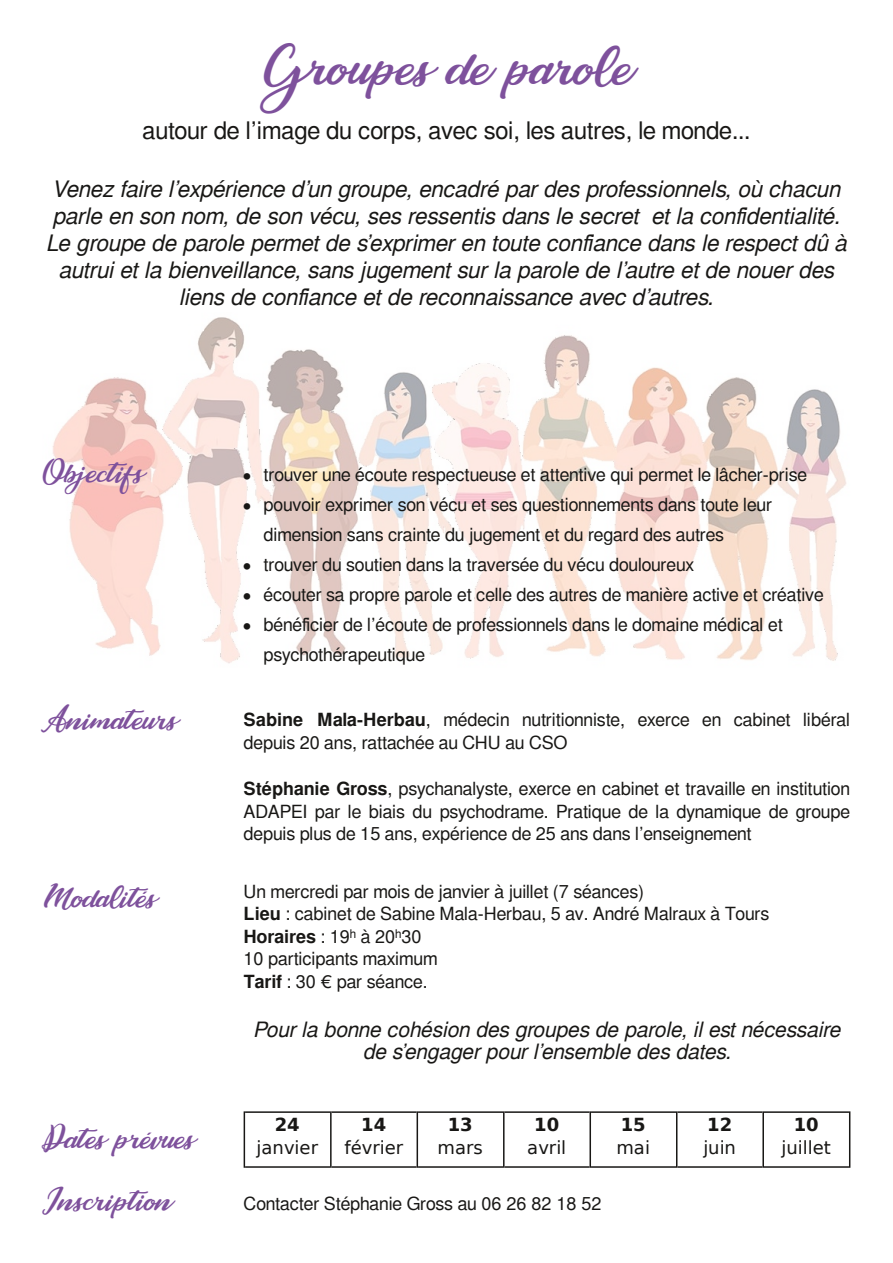
<style>
.page{position:relative;width:893px;height:1263px;background:#fff}
.page>*{position:absolute;margin:0;border:0;box-sizing:border-box;transform-origin:0 0}
.t1{font:34.5px "Cassandra Personal Use";color:#7e519c}
.t2{font:24px "Free Sans";letter-spacing:-.01em;color:#181715}
.t3{font:italic 22.5px/27px "Free Sans";letter-spacing:-.005em;color:#181715;text-align:center}
.t4{font:italic 21px/22.5px "Free Sans";letter-spacing:-.005em;color:#181715;text-align:center}
.t5{font:19.5px "Cassandra Personal Use";color:#7e519c}
.t6{font:18px/22.5px "Free Sans";letter-spacing:-.01em;color:#181715}
.t7{font:18px "DejaVu Sans";color:#181715}
.t8{font:700 18px "DejaVu Sans";letter-spacing:-.005em;color:#181715}
.s1{font-weight:700}
</style>
<div class="page">
<img style="left:52px;top:317px;width:795px;height:346px">
<hr style="left:330px;top:1111px;width:2px;height:57px;background:#181715">
<hr style="left:244px;top:1111px;width:1px;height:57px;background:#181715">
<hr style="left:417px;top:1111px;width:1px;height:57px;background:#181715">
<hr style="left:503px;top:1111px;width:2px;height:57px;background:#181715">
<hr style="left:589px;top:1111px;width:2px;height:57px;background:#181715">
<hr style="left:676px;top:1111px;width:1px;height:57px;background:#181715">
<hr style="left:762px;top:1111px;width:2px;height:57px;background:#181715">
<hr style="left:849px;top:1111px;width:1px;height:57px;background:#181715">
<hr style="left:245px;top:1166px;width:85px;height:2px;background:#181715">
<hr style="left:245px;top:1111px;width:85px;height:2px;background:#181715">
<hr style="left:332px;top:1166px;width:85px;height:2px;background:#181715">
<hr style="left:332px;top:1111px;width:85px;height:2px;background:#181715">
<hr style="left:418px;top:1166px;width:85px;height:2px;background:#181715">
<hr style="left:418px;top:1111px;width:85px;height:2px;background:#181715">
<hr style="left:505px;top:1166px;width:84px;height:2px;background:#181715">
<hr style="left:505px;top:1111px;width:84px;height:2px;background:#181715">
<hr style="left:591px;top:1166px;width:85px;height:2px;background:#181715">
<hr style="left:591px;top:1111px;width:85px;height:2px;background:#181715">
<hr style="left:677px;top:1166px;width:85px;height:2px;background:#181715">
<hr style="left:677px;top:1111px;width:85px;height:2px;background:#181715">
<hr style="left:764px;top:1166px;width:85px;height:2px;background:#181715">
<hr style="left:764px;top:1111px;width:85px;height:2px;background:#181715">
<h1 class="t1" style="left:262px;top:58px;width:370px">Groupes de parole</h1>
<h2 class="t2" style="left:142px;top:119px;width:609px">autour de l’image du corps, avec soi, les autres, le monde...</h2>
<p class="t3" style="left:46px;top:177px;width:802px">Venez faire l’expérience d’un groupe, encadré par des professionnels, où chacun parle en son nom, de son vécu, ses ressentis dans le secret et la confidentialité.<br>Le groupe de parole permet de s’exprimer en toute confiance dans le respect dû à autrui et la bienveillance, sans jugement sur la parole de l’autre et de nouer des liens de confiance et de reconnaissance avec d’autres.</p>
<p class="t5" style="left:43px;top:467px;width:101px">Objectifs</p>
<p class="t5" style="left:43px;top:714px;width:135px">Animateurs</p>
<p class="t5" style="left:44px;top:893px;width:113px">Modalités</p>
<p class="t6" style="left:244px;top:464px;width:565px">• trouver une écoute respectueuse et attentive qui permet le lâcher-prise</p>
<p class="t6" style="left:264px;top:490px;width:510px;line-height:30px;text-indent:-20px">• pouvoir exprimer son vécu et ses questionnements dans toute leur dimension sans crainte du jugement et du regard des autres</p>
<p class="t6" style="left:244px;top:554px;width:452px">• trouver du soutien dans la traversée du vécu douloureux</p>
<p class="t6" style="left:244px;top:584px;width:582px">• écouter sa propre parole et celle des autres de manière active et créative</p>
<p class="t6" style="left:264px;top:610px;width:521px;line-height:30px;text-indent:-20px">• bénéficier de l’écoute de professionnels dans le domaine médical et psychothérapeutique</p>
<p class="t6" style="left:244px;top:710px;width:608px"><span class="s1">Sabine Mala-Herbau</span>, médecin nutritionniste, exerce en cabinet libéral depuis 20 ans, rattachée au CHU au CSO</p>
<p class="t6" style="left:244px;top:779px;width:608px;text-align:justify"><span class="s1">Stéphanie Gross</span>, psychanalyste, exerce en cabinet et travaille en institution ADAPEI par le biais du psychodrame. Pratique de la dynamique de groupe depuis plus de 15 ans, expérience de 25 ans dans l’enseignement</p>
<p class="t6" style="left:244px;top:881px;width:527px">Un mercredi par mois de janvier à juillet (7 séances)<br><span class="s1">Lieu</span> : cabinet de Sabine Mala-Herbau, 5 av. André Malraux à Tours <span class="s1">Horaires</span> : 19<sup>h</sup> à 20<sup>h</sup>30<br>10 participants maximum<br><span class="s1">Tarif</span> : 30 € par séance.</p>
<p class="t4" style="left:253px;top:1019px;width:588px">Pour la bonne cohésion des groupes de parole, il est nécessaire de s’engager pour l’ensemble des dates.</p>
<p class="t5" style="left:43px;top:1133px;width:152px">Dates prévues</p>
<p class="t8" style="left:275px;top:1114px;width:26px">24</p>
<p class="t7" style="left:257px;top:1137px;width:63px">janvier</p>
<p class="t8" style="left:361px;top:1114px;width:26px">14</p>
<p class="t7" style="left:344px;top:1137px;width:60px">février</p>
<p class="t8" style="left:448px;top:1114px;width:26px">13</p>
<p class="t7" style="left:437px;top:1137px;width:47px">mars</p>
<p class="t8" style="left:534px;top:1114px;width:26px">10</p>
<p class="t7" style="left:527px;top:1137px;width:41px">avril</p>
<p class="t5" style="left:43px;top:1195px;width:130px">Inscription</p>
<p class="t6" style="left:244px;top:1193px;width:360px">Contacter Stéphanie Gross au 06 26 82 18 52</p>
<p class="t8" style="left:621px;top:1114px;width:26px">15</p>
<p class="t7" style="left:616px;top:1137px;width:35px">mai</p>
<p class="t8" style="left:707px;top:1114px;width:26px">12</p>
<p class="t7" style="left:703px;top:1137px;width:34px">juin</p>
<p class="t8" style="left:794px;top:1114px;width:26px">10</p>
<p class="t7" style="left:781px;top:1137px;width:51px">juillet</p>
</div>
